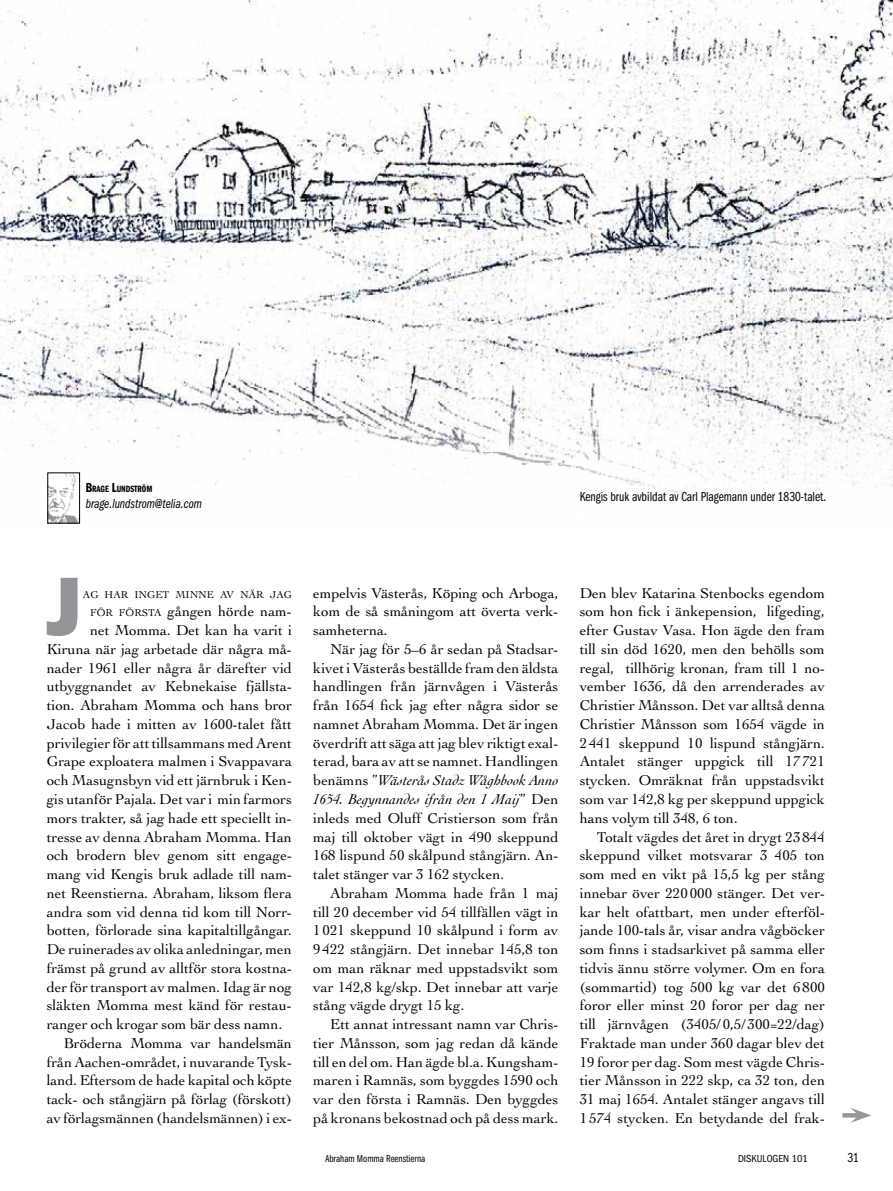
<style>
.page{position:relative;width:893px;height:1191px;background:#fff}
.page>*{position:absolute;margin:0;border:0;box-sizing:border-box;transform-origin:0 0}
.t1{font:83.55px "ITC Franklin Gothic Std Hvy";color:#939598}
.t2{font:15px/18.8px "Cochin LT Std";color:#000;text-align:justify}
.t3{font:13.5px "ITC Franklin Gothic Std Bk Cp";color:#000}
.t4{font:13.5px "ITC Franklin Gothic Std Bk Cp It";color:#000}
.t5{font:10.5px "Cochin LT Std";color:#000}
.t6{font:10.5px "ITC Franklin Gothic Std Bk Cp";color:#000}
.t7{font:condensed 10.5px "ITC Franklin Gothic Std";color:#000}
.t8{font:9.45px "ITC Franklin Gothic Std Dm Cp";color:#000}
.s1{font-size:13.5px}
.s2{font-size:10.5px}
.s3{font-style:italic}
</style>
<div class="page">
<svg style="left:0;top:0;width:893px;height:524px"></svg>
<hr style="left:842px;top:1113px;width:17px;height:4px;background:#96989b">
<svg style="left:850px;top:1108px;width:21px;height:15px"></svg>
<img style="left:50px;top:474px;width:28px;height:47px">
<div style="left:48px;top:472px;width:32px;height:51px;border:1px solid #000"></div>
<p class="t8" style="left:86px;top:483px;width:68px"><span class="s1">B</span>RAGE <span class="s1">L</span>UNDSTRÖM</p>
<p class="t4" style="left:86px;top:496px;width:118px">brage.lundstrom@telia.com</p>
<p class="t3" style="left:580px;top:489px;width:248px">Kengis bruk avbildat av Carl Plagemann under 1830-talet.</p>
<h1 class="t1" style="left:45px;top:557px;width:38px">J</h1>
<p class="t5" style="left:83px;top:588px;width:211px">AG HAR INGET MINNE AV NÄR JAG</p>
<p class="t2" style="left:90px;top:602px;width:203px"><span class="s2">FÖR FÖRSTA</span> gången hörde nam-</p>
<p class="t2" style="left:90px;top:621px;width:203px">net Momma. Det kan ha varit i</p>
<p class="t2" style="left:47px;top:639px;width:247px">Kiruna när jag arbetade där några må-</p>
<p class="t2" style="left:47px;top:658px;width:247px">nader 1961 eller några år därefter vid</p>
<p class="t2" style="left:47px;top:677px;width:247px">utbyggnandet av Kebnekaise fjällsta-</p>
<p class="t2" style="left:47px;top:696px;width:247px">tion. Abraham Momma och hans bror</p>
<p class="t2" style="left:47px;top:714px;width:247px">Jacob hade i mitten av 1600-talet fått</p>
<p class="t2" style="left:47px;top:733px;width:247px">privilegier för att tillsammans med Arent</p>
<p class="t2" style="left:47px;top:752px;width:247px">Grape exploatera malmen i Svappavara</p>
<p class="t2" style="left:47px;top:771px;width:247px">och Masugnsbyn vid ett järnbruk i Ken-</p>
<p class="t2" style="left:47px;top:789px;width:247px">gis utanför Pajala. Det var i min farmors</p>
<p class="t2" style="left:47px;top:808px;width:247px">mors trakter, så jag hade ett speciellt in-</p>
<p class="t2" style="left:47px;top:827px;width:247px">tresse av denna Abraham Momma. Han</p>
<p class="t2" style="left:47px;top:846px;width:247px">och brodern blev genom sitt engage-</p>
<p class="t2" style="left:47px;top:864px;width:247px">mang vid Kengis bruk adlade till nam-</p>
<p class="t2" style="left:47px;top:883px;width:247px">net Reenstierna. Abraham, liksom flera</p>
<p class="t2" style="left:47px;top:902px;width:247px">andra som vid denna tid kom till Norr-</p>
<p class="t2" style="left:47px;top:921px;width:247px">botten, förlorade sina kapitaltillgångar.</p>
<p class="t2" style="left:47px;top:939px;width:247px">De ruinerades av olika anledningar, men</p>
<p class="t2" style="left:47px;top:958px;width:247px">främst på grund av alltför stora kostna-</p>
<p class="t2" style="left:47px;top:977px;width:247px">der för transport av malmen. Idag är nog</p>
<p class="t2" style="left:47px;top:996px;width:247px">släkten Momma mest känd för restau-</p>
<p class="t2" style="left:47px;top:1014px;width:237px">ranger och krogar som bär dess namn.</p>
<p class="t2" style="left:64px;top:1033px;width:230px">Bröderna Momma var handelsmän</p>
<p class="t2" style="left:47px;top:1052px;width:247px">från Aachen-området, i nuvarande Tysk-</p>
<p class="t2" style="left:47px;top:1071px;width:247px">land. Eftersom de hade kapital och köpte</p>
<p class="t2" style="left:47px;top:1089px;width:247px">tack- och stångjärn på förlag (förskott)</p>
<p class="t2" style="left:47px;top:1108px;width:247px">av förlagsmännen (handelsmännen) i ex-</p>
<p class="t2" style="left:313px;top:583px;width:247px">empelvis Västerås, Köping och Arboga, kom de så småningom att överta verk&shy;samheterna.</p>
<p class="t2" style="left:313px;top:639px;width:247px;text-indent:17px">När jag för 5–6 år sedan på Stadsar&shy;kivet i Västerås beställde fram den äldsta handlingen från järnvågen i Västerås från 1654 fick jag efter några sidor se namnet Abraham Momma. Det är ingen överdrift att säga att jag blev riktigt exal&shy;terad, bara av att se namnet. Handlingen benämns ”<span class="s3">Wästerås Stadz Wåghbook Anno 1654. Begynnandes ifrån den 1 Maij</span>” Den inleds med Oluff Cristierson som från maj till oktober vägt in 490 skeppund 168 lispund 50 skålpund stångjärn. An&shy;talet stänger var 3 162 stycken.</p>
<p class="t2" style="left:313px;top:883px;width:247px;text-indent:17px">Abraham Momma hade från 1 maj till 20 december vid 54 tillfällen vägt in 1 021 skeppund 10 skålpund i form av 9 422 stångjärn. Det innebar 145,8 ton om man räknar med uppstadsvikt som var 142,8 kg/skp. Det innebar att varje stång vägde drygt 15 kg.</p>
<p class="t2" style="left:313px;top:1014px;width:247px;text-indent:17px">Ett annat intressant namn var Chris&shy;tier Månsson, som jag redan då kände till en del om. Han ägde bl.a. Kungsham&shy;maren i Ramnäs, som byggdes 1590 och var den första i Ramnäs. Den byggdes på kronans bekostnad och på dess mark.</p>
<p class="t2" style="left:580px;top:583px;width:247px">Den blev Katarina Stenbocks egendom som hon fick i änkepension, lifgeding, efter Gustav Vasa. Hon ägde den fram till sin död 1620, men den behölls som regal, tillhörig kronan, fram till 1 no&shy;vember 1636, då den arrenderades av Christier Månsson. Det var alltså denna Christier Månsson som 1654 vägde in 2441 skeppund 10 lispund stångjärn.<br>Antalet stänger uppgick till 17 721 stycken. Omräknat från uppstadsvikt som var 142,8 kg per skeppund uppgick hans volym till 348, 6 ton.</p>
<p class="t2" style="left:580px;top:827px;width:247px;text-indent:17px">Totalt vägdes det året in drygt 23844 skeppund vilket motsvarar 3 405 ton som med en vikt på 15,5 kg per stång innebar över 220 000 stänger. Det ver&shy;kar helt ofattbart, men under efterföl&shy;jande 100-tals år, visar andra vågböcker som finns i stadsarkivet på samma eller tidvis ännu större volymer. Om en fora (sommartid) tog 500 kg var det 6800 foror eller minst 20 foror per dag ner till järnvågen (3405/0,5/ 300=22/dag)<br>Fraktade man under 360 dagar blev det 19 foror per dag. Som mest vägde Chris&shy;tier Månsson in 222 skp, ca 32 ton, den 31 maj 1654. Antalet stänger angavs till 1574 stycken. En betydande del frak-</p>
<p class="t6" style="left:325px;top:1153px;width:101px">Abraham Momma Reenstierna</p>
<p class="t7" style="left:738px;top:1153px;width:71px">DISKULOGEN 101</p>
<p class="t3" style="left:847px;top:1150px;width:13px">31</p>
</div>
